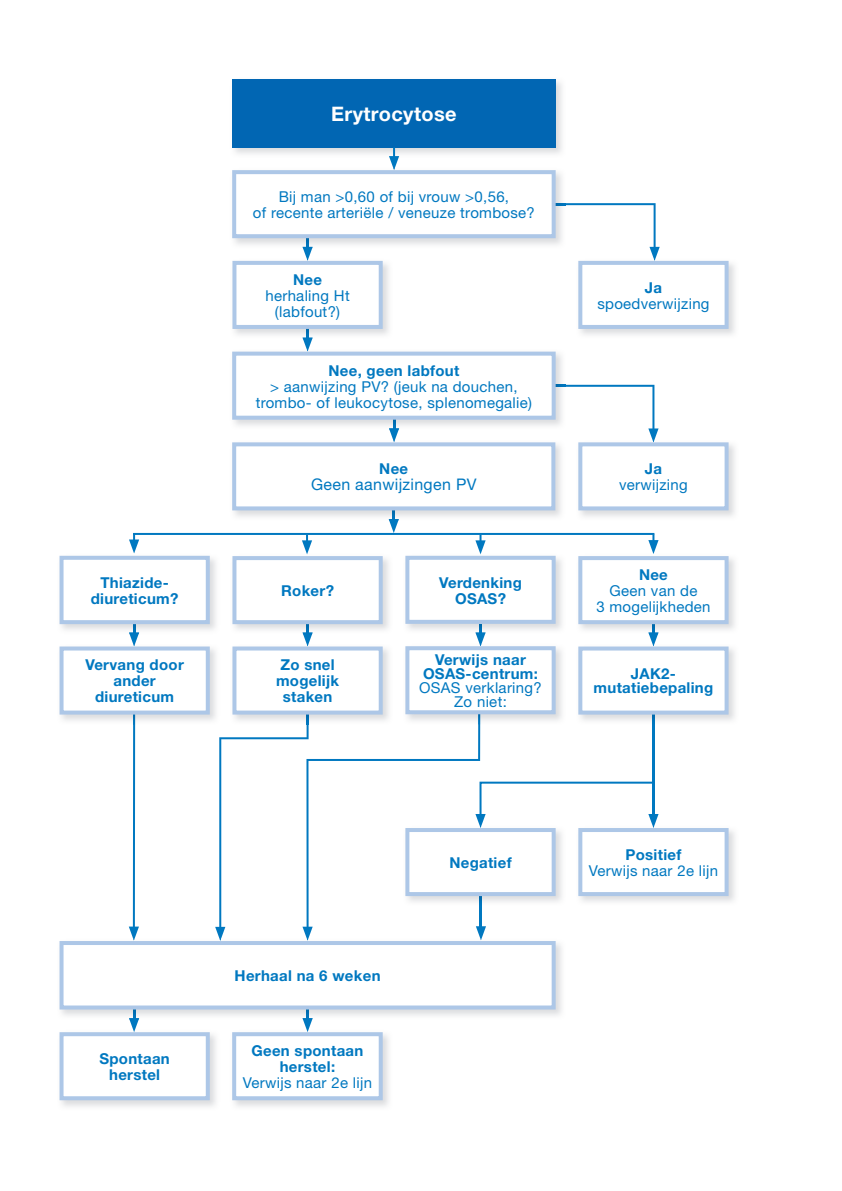
<style>
.page{position:relative;width:842px;height:1191px;background:#fff}
.page>*{position:absolute;margin:0;border:0;box-sizing:border-box;transform-origin:0 0}
.t1{font:700 20px "Helvetica Neue";letter-spacing:.02em;color:#fff}
.t2{font:16px "Helvetica Neue";letter-spacing:.02em;color:#0078c0}
.t3{font:15px/16px "Helvetica Neue";letter-spacing:.02em;color:#0078c0;text-align:center}
.t4{font:700 15px/16px "Helvetica Neue";letter-spacing:.02em;color:#0078c0;text-align:center}
</style>
<div class="page">
<img style="left:232px;top:81px;width:330px;height:76px">
<div style="left:232px;top:79px;width:324px;height:68px;background:#0166b3"></div>
<div style="left:60px;top:1032px;width:150px;height:68px;border:4px solid #adc7e7"></div>
<div style="left:232px;top:1032px;width:151px;height:68px;border:4px solid #adc7e7"></div>
<hr style="left:133px;top:713px;width:2px;height:216px;background:#0078c0">
<hr style="left:133px;top:533px;width:521px;height:2px;background:#0078c0">
<svg style="left:389px;top:147px;width:10px;height:23px"></svg>
<div style="left:232px;top:170px;width:324px;height:68px;border:4px solid #adc7e7"></div>
<svg style="left:302px;top:238px;width:11px;height:23px"></svg>
<div style="left:232px;top:261px;width:151px;height:68px;border:4px solid #adc7e7"></div>
<img style="left:232px;top:442px;width:329px;height:78px">
<svg style="left:389px;top:510px;width:10px;height:23px"></svg>
<div style="left:234px;top:444px;width:319px;height:64px;background:#fff"></div>
<div style="left:232px;top:442px;width:323px;height:68px;border:4px solid #adc7e7"></div>
<div style="left:578px;top:442px;width:151px;height:68px;border:4px solid #adc7e7"></div>
<svg style="left:129px;top:534px;width:10px;height:20px"></svg>
<div style="left:60px;top:556px;width:150px;height:68px;border:4px solid #adc7e7"></div>
<svg style="left:302px;top:535px;width:10px;height:20px"></svg>
<div style="left:232px;top:556px;width:151px;height:68px;border:4px solid #adc7e7"></div>
<svg style="left:475px;top:535px;width:11px;height:19px"></svg>
<div style="left:405px;top:556px;width:151px;height:68px;border:4px solid #adc7e7"></div>
<svg style="left:648px;top:534px;width:10px;height:20px"></svg>
<div style="left:578px;top:556px;width:151px;height:68px;border:4px solid #adc7e7"></div>
<div style="left:578px;top:828px;width:151px;height:68px;border:4px solid #adc7e7"></div>
<svg style="left:648px;top:624px;width:10px;height:22px"></svg>
<div style="left:578px;top:646px;width:151px;height:68px;border:4px solid #adc7e7"></div>
<img style="left:59px;top:646px;width:157px;height:79px">
<svg style="left:133px;top:714px;width:2px;height:11px"></svg>
<svg style="left:129px;top:624px;width:10px;height:22px"></svg>
<div style="left:62px;top:648px;width:146px;height:64px;background:#fff"></div>
<div style="left:60px;top:646px;width:150px;height:68px;border:4px solid #adc7e7"></div>
<svg style="left:302px;top:624px;width:11px;height:22px"></svg>
<div style="left:232px;top:646px;width:151px;height:68px;border:4px solid #adc7e7"></div>
<svg style="left:475px;top:624px;width:11px;height:22px"></svg>
<div style="left:405px;top:646px;width:151px;height:68px;border:4px solid #adc7e7"></div>
<svg style="left:129px;top:1009px;width:10px;height:23px"></svg>
<svg style="left:129px;top:926px;width:10px;height:14px"></svg>
<svg style="left:302px;top:1009px;width:11px;height:23px"></svg>
<svg style="left:215px;top:713px;width:443px;height:228px"></svg>
<div style="left:60px;top:941px;width:496px;height:68px;border:4px solid #adc7e7"></div>
<svg style="left:556px;top:203px;width:104px;height:58px"></svg>
<div style="left:578px;top:261px;width:151px;height:68px;border:4px solid #adc7e7"></div>
<img style="left:234px;top:353px;width:332px;height:76px">
<svg style="left:302px;top:329px;width:11px;height:22px"></svg>
<svg style="left:389px;top:420px;width:10px;height:22px"></svg>
<svg style="left:556px;top:385px;width:102px;height:57px"></svg>
<div style="left:234px;top:353px;width:320px;height:65px;background:#fff"></div>
<div style="left:232px;top:351px;width:324px;height:69px;border:4px solid #adc7e7"></div>
<h1 class="t1" style="left:331px;top:102px;width:127px">Erytrocytose</h1>
<p class="t3" style="left:253px;top:188px;width:284px">Bij man &gt;0,60 of bij vrouw &gt;0,56,<br>of recente arteriële / veneuze trombose?</p>
<p class="t4" style="left:293px;top:271px;width:30px">Nee</p>
<p class="t3" style="left:265px;top:287px;width:86px">herhaling Ht (labfout?)</p>
<p class="t4" style="left:328px;top:362px;width:132px">Nee, geen labfout</p>
<p class="t3" style="left:256px;top:378px;width:278px">&gt; aanwijzing PV? (jeuk na douchen, trombo- of leukocytose, splenomegalie)</p>
<p class="t4" style="left:379px;top:460px;width:30px">Nee</p>
<p class="t2" style="left:311px;top:475px;width:167px">Geen aanwijzingen PV</p>
<p class="t4" style="left:91px;top:574px;width:89px">Thiazide&shy;diureticum?</p>
<p class="t4" style="left:281px;top:582px;width:54px">Roker?</p>
<p class="t4" style="left:439px;top:574px;width:84px">Verdenking<br>OSAS?</p>
<p class="t4" style="left:85px;top:656px;width:100px">Vervang door ander diureticum</p>
<p class="t4" style="left:276px;top:656px;width:65px">Zo snel mogelijk staken</p>
<p class="t4" style="left:423px;top:652px;width:117px;line-height:14px">Verwijs naar<br>OSAS-centrum:</p>
<p class="t3" style="left:419px;top:680px;width:124px;line-height:14px">OSAS verklaring?<br>Zo niet:</p>
<p class="t4" style="left:645px;top:279px;width:19px">Ja</p>
<p class="t3" style="left:597px;top:295px;width:114px">spoedverwijzing</p>
<p class="t4" style="left:645px;top:460px;width:19px">Ja</p>
<p class="t3" style="left:619px;top:477px;width:70px">verwijzing</p>
<p class="t4" style="left:639px;top:566px;width:30px">Nee</p>
<p class="t3" style="left:596px;top:582px;width:116px">Geen van de<br>3 mogelijkheden</p>
<p class="t4" style="left:594px;top:667px;width:121px;line-height:14px">JAK2- mutatiebepaling</p>
<p class="t4" style="left:235px;top:967px;width:147px">Herhaal na 6 weken</p>
<p class="t4" style="left:99px;top:1050px;width:72px">Spontaan herstel</p>
<p class="t4" style="left:251px;top:1042px;width:113px">Geen spontaan herstel:</p>
<p class="t3" style="left:243px;top:1074px;width:131px">Verwijs naar 2e lijn</p>
<p class="t4" style="left:449px;top:854px;width:64px">Negatief</p>
<p class="t4" style="left:625px;top:846px;width:57px">Positief</p>
<p class="t3" style="left:589px;top:862px;width:131px">Verwijs naar 2e lijn</p>
</div>
